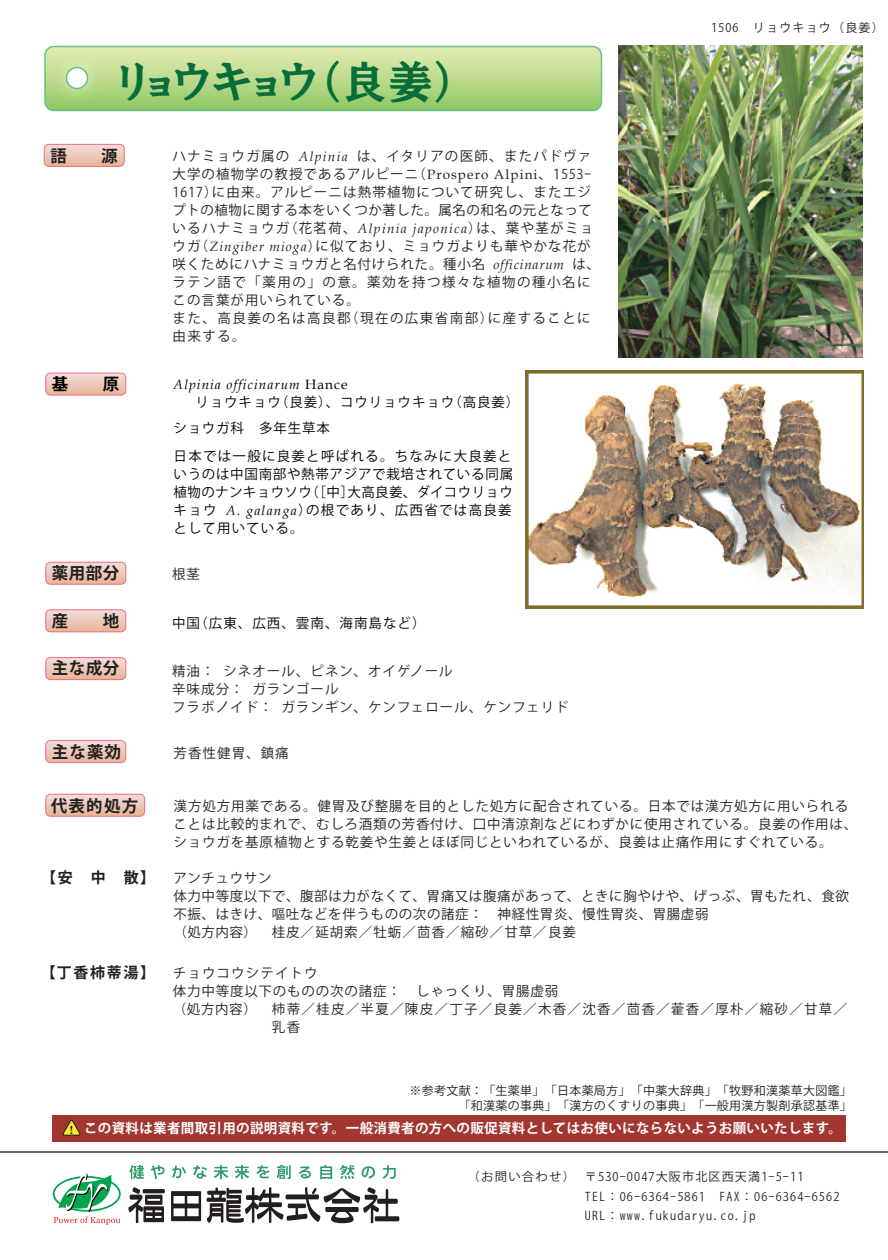
<style>
.page{position:relative;width:888px;height:1260px;background:#fff}
.page>*{position:absolute;margin:0;border:0;box-sizing:border-box;transform-origin:0 0}
.t1{font:45px "HGP Soei Presence EB";letter-spacing:.025em;color:#076e3b}
.t2{font:700 16.5px "Koz Go Pro";letter-spacing:.065em;color:#231f20}
.t3{font:700 16.5px "Koz Go Pro";color:#000}
.t4{font:700 15px "Koz Go Pro";letter-spacing:.11em;color:#231f20}
.t5{font:13.5px/18px "Koz Go Pro";letter-spacing:.065em;color:#231f20}
.t6{font:13.5px/18px "Koz Go Pro";letter-spacing:.065em;color:#000}
.t7{font:13.5px/18px "Koz Go Pro";letter-spacing:.045em;color:#231f20}
.t8{font:700 13.5px "Koz Go Pro";letter-spacing:.025em;color:#fff}
.t9{font:13.5px "Koz Go Pro";letter-spacing:.095em;color:#231f20}
.t10{font:italic 13.5px "Book Antiqua";letter-spacing:.075em;color:#000}
.t11{font:12px/19.5px "Koz Go Pro";letter-spacing:.1em;color:#231f20}
.t12{font:12px/15px "Koz Go Pro";letter-spacing:.025em;color:#231f20;text-align:right}
.t13{font:10.2px "Koz Go Pro";color:#231f20;scale:1.33 1}
.s1{font-family:"Book Antiqua";font-style:italic}
.s2{font-family:"Book Antiqua"}
.s3{font-style:normal}
.s4{font-weight:700;font-size:15px}
.s5{font-family:"Koz Min Pro";font-weight:800;font-size:10.5px;color:#231f20}
</style>
<div class="page">
<hr style="left:0;top:1151px;width:888px;height:2px;background:#363539">
<svg style="left:53px;top:1173px;width:68px;height:52px"></svg>
<svg style="left:128px;top:1187px;width:37px;height:36px"></svg>
<svg style="left:171px;top:1191px;width:30px;height:30px"></svg>
<svg style="left:207px;top:1187px;width:192px;height:36px"></svg>
<svg style="left:129px;top:1165px;width:15px;height:14px"></svg>
<svg style="left:151px;top:1165px;width:14px;height:14px"></svg>
<svg style="left:172px;top:1166px;width:14px;height:12px"></svg>
<svg style="left:193px;top:1165px;width:14px;height:14px"></svg>
<svg style="left:214px;top:1165px;width:14px;height:14px"></svg>
<svg style="left:235px;top:1165px;width:14px;height:14px"></svg>
<svg style="left:256px;top:1165px;width:14px;height:13px"></svg>
<svg style="left:277px;top:1165px;width:14px;height:14px"></svg>
<svg style="left:299px;top:1166px;width:12px;height:12px"></svg>
<svg style="left:320px;top:1165px;width:12px;height:14px"></svg>
<svg style="left:340px;top:1165px;width:14px;height:14px"></svg>
<svg style="left:362px;top:1166px;width:13px;height:12px"></svg>
<svg style="left:383px;top:1165px;width:13px;height:14px"></svg>
<svg style="left:46px;top:610px;width:80px;height:22px"></svg>
<div style="left:52px;top:1115px;width:794px;height:27px;background:#a23631"></div>
<svg style="left:62px;top:1120px;width:19px;height:16px"></svg>
<svg style="left:46px;top:562px;width:80px;height:22px"></svg>
<svg style="left:46px;top:657px;width:80px;height:23px"></svg>
<svg style="left:46px;top:794px;width:99px;height:22px"></svg>
<svg style="left:46px;top:740px;width:80px;height:23px"></svg>
<div style="left:44px;top:46px;width:558px;height:65px;background:linear-gradient(to bottom,#e6ecb4,#8fc964);border:1px solid #6bc087;border-radius:9px"></div>
<img style="left:44px;top:45px;width:67px;height:67px">
<div style="left:67px;top:68px;width:21px;height:20px;background:#fff;border-radius:50%"></div>
<div style="left:66px;top:67px;width:22px;height:22px;border:2px solid #6bbc85;border-radius:50%"></div>
<svg style="left:44px;top:144px;width:80px;height:23px"></svg>
<svg style="left:46px;top:373px;width:80px;height:22px"></svg>
<img style="left:526px;top:371px;width:337px;height:237px">
<img style="left:618px;top:46px;width:244px;height:312px">
<svg style="left:672px;top:1002px;width:12px;height:3px"></svg>
<h1 class="t1" style="left:119px;top:59px;width:339px">リョウキョウ（良姜）</h1>
<p class="t2" style="left:50px;top:145px;width:18px">語</p>
<p class="t2" style="left:101px;top:145px;width:18px">源</p>
<p class="t3" style="left:52px;top:373px;width:18px">基</p>
<p class="t3" style="left:103px;top:373px;width:18px">原</p>
<p class="t5" style="left:172px;top:148px;width:429px">ハナミョウガ属の <span class="s1">Alpinia</span> は、イタリアの医師、またパドヴァ大学の植物学の教授であるアルピーニ(<span class="s2">Prospero Alpini</span>、1553- 1617)に由来。アルピーニは熱帯植物について研究し、またエジプトの植物に関する本をいくつか著した。属名の和名の元となっているハナミョウガ(花茗荷、<span class="s1">Alpinia japonica</span>)は、葉や茎がミョウガ(<span class="s1">Zingiber mioga</span>)に似ており、ミョウガよりも華やかな花が咲くためにハナミョウガと名付けられた。種小名 <span class="s1">officinarum</span> は、ラテン語で「薬用の」の意。薬効を持つ様々な植物の種小名にこの言葉が用いられている。<br>また、高良姜の名は高良郡(現在の広東省南部)に産することに由来する。</p>
<p class="t10" style="left:174px;top:375px;width:175px">Alpinia officinarum <span class="s3">Hance</span></p>
<p class="t6" style="left:174px;top:390px;width:341px;line-height:25.5px;text-indent:22px">リョウキョウ(良姜)、コウリョウキョウ(高良姜)ショウガ科 多年生草本</p>
<p class="t6" style="left:174px;top:447px;width:341px">日本では一般に良姜と呼ばれる。ちなみに大良姜というのは中国南部や熱帯アジアで栽培されている同属植物のナンキョウソウ([中]大高良姜、ダイコウリョウキョウ <span class="s1">A. galanga</span>)の根であり、広西省では高良姜として用いている。</p>
<p class="t2" style="left:52px;top:563px;width:69px">薬用部分</p>
<p class="t5" style="left:172px;top:565px;width:29px">根茎</p>
<p class="t2" style="left:52px;top:611px;width:18px">産</p>
<p class="t2" style="left:103px;top:611px;width:18px">地</p>
<p class="t6" style="left:172px;top:614px;width:248px">中国(広東、広西、雲南、海南島など)</p>
<p class="t2" style="left:52px;top:658px;width:69px">主な成分</p>
<p class="t5" style="left:172px;top:663px;width:398px">精油： シネオール、ピネン、オイゲノール<br>辛味成分： ガランゴール<br>フラボノイド： ガランギン、ケンフェロール、ケンフェリド</p>
<p class="t2" style="left:52px;top:741px;width:71px">主な薬効</p>
<p class="t5" style="left:174px;top:744px;width:117px">芳香性健胃、鎮痛</p>
<p class="t11" style="left:711px;top:19px;width:174px">1506 リョウキョウ（良姜）</p>
<p class="t2" style="left:51px;top:795px;width:89px">代表的処方</p>
<p class="t5" style="left:174px;top:797px;width:685px">漢方処方用薬である。健胃及び整腸を目的とした処方に配合されている。日本では漢方処方に用いられることは比較的まれで、むしろ酒類の芳香付け、口中清涼剤などにわずかに使用されている。良姜の作用は、ショウガを基原植物とする乾姜や生姜とほぼ同じといわれているが、良姜は止痛作用にすぐれている。</p>
<p class="t7" style="left:173px;top:869px;width:677px;text-indent:-132px"><span class="s4">【安 中 散】</span> アンチュウサン<br>体力中等度以下で、腹部は力がなくて、胃痛又は腹痛があって、ときに胸やけや、げっぷ、胃もたれ、食欲不振、はきけ、嘔吐などを伴うものの次の諸症： 神経性胃炎、慢性胃炎、胃腸虚弱<br>（処方内容） 桂皮／延胡索／牡蛎／茴香／縮砂／甘草／良姜</p>
<p class="t4" style="left:41px;top:962px;width:116px">【丁香柿蒂湯】</p>
<p class="t5" style="left:173px;top:964px;width:146px">チョウコウシテイトウ</p>
<p class="t5" style="left:173px;top:982px;width:387px">体力中等度以下のものの次の諸症： しゃっくり、胃腸虚弱</p>
<p class="t9" style="left:173px;top:1000px;width:676px">（処方内容） 柿蒂／桂皮／半夏／陳皮／丁子／良姜／木香／沈香／茴香／ 香／厚朴／縮砂／甘草／</p>
<p class="t5" style="left:272px;top:1018px;width:30px">乳香</p>
<p class="t13" style="left:671px;top:1003px;width:12px">霍</p>
<p class="t12" style="left:410px;top:1083px;width:444px">※参考文献：「生薬単」「日本薬局方」「中薬大辞典」「牧野和漢薬草大図鑑」「和漢薬の事典」「漢方のくすりの事典」「一般用漢方製剤承認基準」</p>
<p class="t8" style="left:69px;top:1119px;width:775px"><span class="s5">!</span> この資料は業者間取引用の説明資料です。一般消費者の方への販促資料としてはお使いにならないようお願いいたします。</p>
<p class="t11" style="left:585px;top:1168px;width:256px;text-indent:-117px">（お問い合わせ） 〒530-0047大阪市北区西天満1-5-11<br>TEL：06-6364-5861 FAX：06-6364-6562<br>URL：www.fukudaryu.co.jp</p>
</div>
